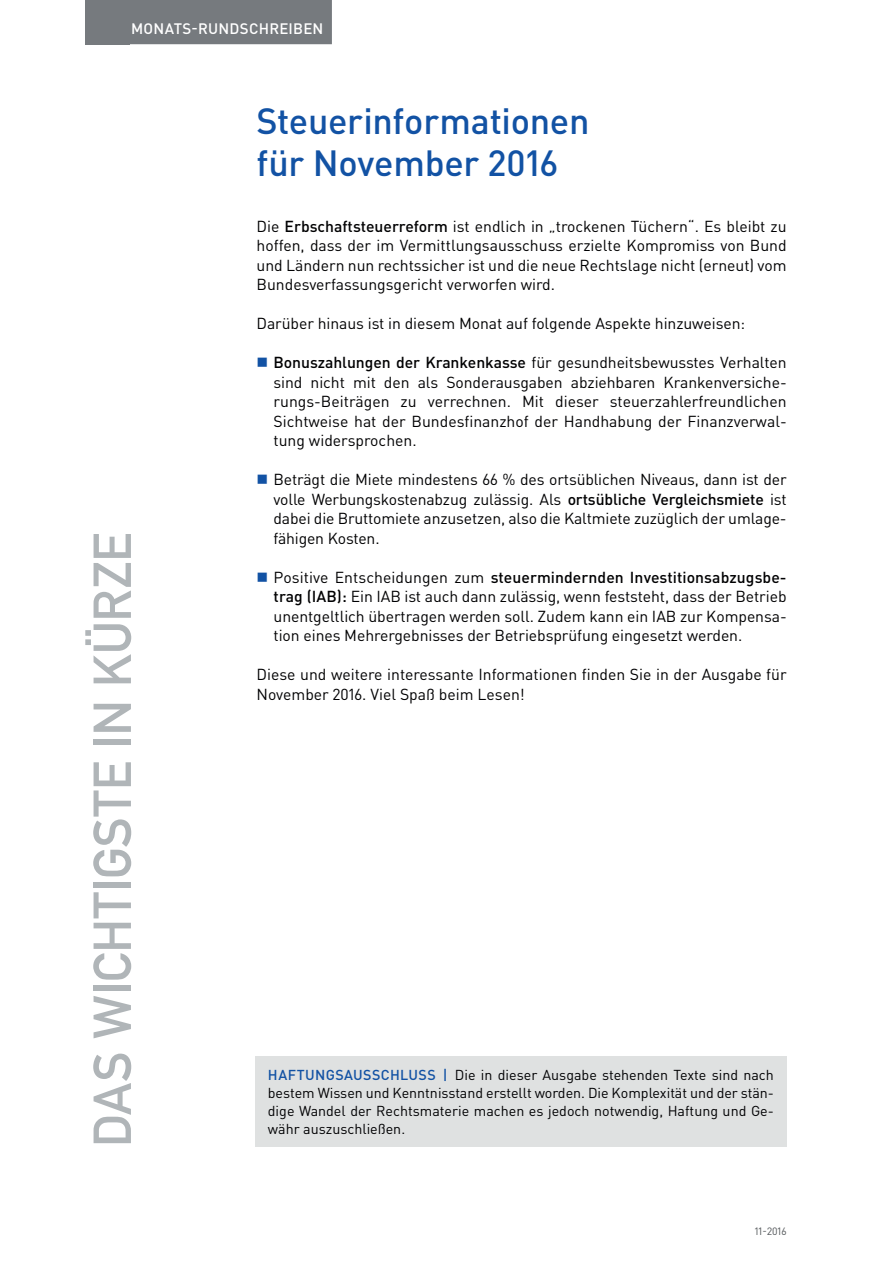
<style>
.page{position:relative;width:893px;height:1263px;background:#fff}
.page>*{position:absolute;margin:0;border:0;box-sizing:border-box;transform-origin:0 0}
.t1{font:52.5px "DIN Mittelschrift Std";color:#b0b5b8}
.t2{font:500 36px/42px "DIN Pro";letter-spacing:-.01em;color:#1252a4}
.t3{font:15.75px/19.5px "DIN Pro";letter-spacing:-.005em;color:#000002;text-align:justify}
.t4{font:500 15px "DIN Pro";letter-spacing:.015em;color:#fff}
.t5{font:14.25px/18px "DIN Pro";color:#000002;text-align:justify}
.t6{font:10.5px "DIN Pro";color:#505457}
.s1{font-weight:500}
.s2{font-weight:500;color:#1252a4}
</style>
<div class="page">
<div style="left:85px;top:0;width:45px;height:44px;background:#767a7e"></div>
<div style="left:122px;top:0;width:210px;height:44px;background:#767a7e"></div>
<div style="left:255px;top:1057px;width:532px;height:90px;background:#dfe1e1"></div>
<p class="t4" style="left:131px;top:18px;width:194px">MONATS-RUNDSCHREIBEN</p>
<h1 class="t1" style="left:82px;top:1147px;width:616px;rotate:-90deg">DAS WICHTIGSTE IN KÜRZE</h1>
<h2 class="t2" style="left:257px;top:99px;width:334px">Steuerinformationen für November 2016</h2>
<p class="t3" style="left:257px;top:216px;width:532px">Die <span class="s1">Erbschaftsteuerreform</span> ist endlich in „trockenen Tüchern“. Es bleibt zu hoffen, dass der im Vermittlungsausschuss erzielte Kompromiss von Bund und Ländern nun rechtssicher ist und die neue Rechtslage nicht (erneut) vom Bundesverfassungsgericht verworfen wird.</p>
<p class="t3" style="left:257px;top:313px;width:490px">Darüber hinaus ist in diesem Monat auf folgende Aspekte hinzuweisen:</p>
<p class="t3" style="left:274px;top:352px;width:515px"><span class="s1">Bonuszahlungen der Krankenkasse</span> für gesundheitsbewusstes Verhalten sind nicht mit den als Sonderausgaben abziehbaren Krankenversiche&shy;rungs-Beiträgen zu verrechnen. Mit dieser steuerzahlerfreundlichen Sichtweise hat der Bundesfinanzhof der Handhabung der Finanzverwal&shy;tung widersprochen.</p>
<p class="t3" style="left:274px;top:469px;width:515px">Beträgt die Miete mindestens 66 % des ortsüblichen Niveaus, dann ist der volle Werbungskostenabzug zulässig. Als <span class="s1">ortsübliche Vergleichsmiete</span> ist dabei die Bruttomiete anzusetzen, also die Kaltmiete zuzüglich der umlage&shy;fähigen Kosten.</p>
<p class="t3" style="left:274px;top:567px;width:515px">Positive Entscheidungen zum <span class="s1">steuermindernden Investitionsabzugsbe&shy;trag (IAB):</span> Ein IAB ist auch dann zulässig, wenn feststeht, dass der Betrieb unentgeltlich übertragen werden soll. Zudem kann ein IAB zur Kompensa&shy;tion eines Mehrergebnisses der Betriebsprüfung eingesetzt werden.</p>
<p class="t3" style="left:257px;top:664px;width:532px">Diese und weitere interessante Informationen finden Sie in der Ausgabe für<br>November 2016. Viel Spaß beim Lesen!</p>
<p class="t5" style="left:268px;top:1065px;width:508px"><span class="s2">HAFTUNGSAUSSCHLUSS |</span> Die in dieser Ausgabe stehenden Texte sind nach bestem Wissen und Kenntnisstand erstellt worden. Die Komplexität und der stän&shy;dige Wandel der Rechtsmaterie machen es jedoch notwendig, Haftung und Ge&shy;währ auszuschließen.</p>
<p class="t6" style="left:755px;top:1224px;width:33px">11-2016</p>
</div>
